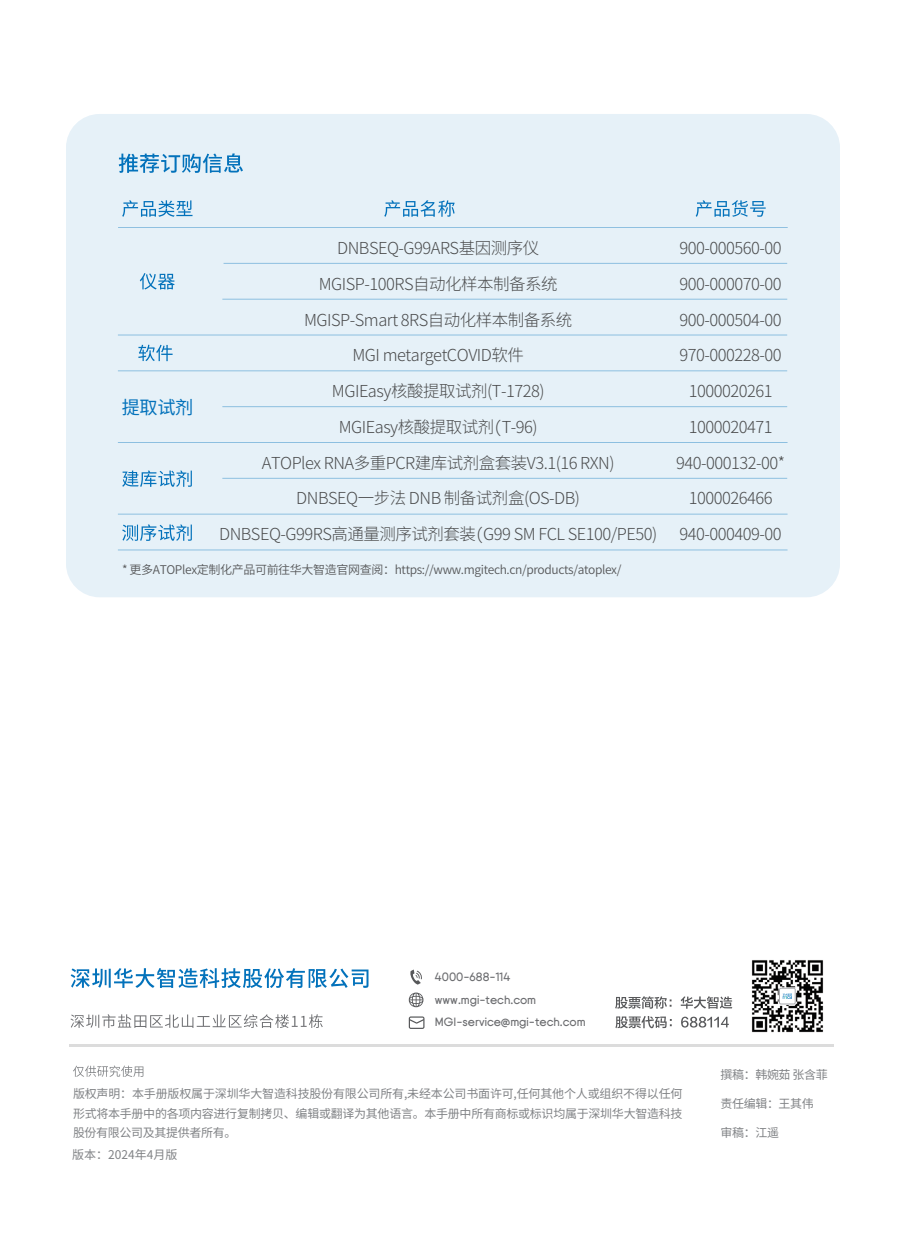
<style>
.page{position:relative;width:906px;height:1238px;background:#fff}
.page>*{position:absolute;margin:0;border:0;box-sizing:border-box;transform-origin:0 0}
.t1{font:18.15px "Source Han Sans CN";color:#0372bb}
.t2{font:300 16.5px/35.7px "Source Han Sans CN";letter-spacing:-.03em;color:#4b4c4d;text-align:center}
.t3{font:12px/19.5px "Source Han Sans CN";letter-spacing:-.025em;color:#808285;text-align:justify}
.t4{font:12px "Source Han Sans CN";letter-spacing:-.03em;color:#57585a}
.t5{font:500 12px/22.8px "BGI";color:#6c6d70}
.t6{font:12px "Source Han Sans CN";color:#808285}
</style>
<div class="page">
<div style="left:66px;top:114px;width:774px;height:483px;background:#e6f1f8;border-radius:34px"></div>
<svg style="left:119px;top:153px;width:124px;height:20px"></svg>
<svg style="left:140px;top:273px;width:35px;height:16px"></svg>
<svg style="left:138px;top:345px;width:35px;height:16px"></svg>
<svg style="left:122px;top:470px;width:70px;height:17px"></svg>
<svg style="left:122px;top:524px;width:70px;height:17px"></svg>
<svg style="left:122px;top:200px;width:70px;height:17px"></svg>
<svg style="left:384px;top:200px;width:71px;height:17px"></svg>
<svg style="left:695px;top:200px;width:70px;height:17px"></svg>
<hr style="left:118px;top:227px;width:669px;height:1px;background:#0372bb">
<hr style="left:118px;top:442px;width:669px;height:1px;background:#0372bb">
<hr style="left:118px;top:513px;width:669px;height:1px;background:#0372bb">
<hr style="left:118px;top:549px;width:669px;height:1px;background:#0372bb">
<hr style="left:223px;top:263px;width:564px;height:1px;background:#0372bb">
<hr style="left:222px;top:299px;width:565px;height:1px;background:#0372bb">
<hr style="left:222px;top:406px;width:565px;height:1px;background:#0372bb">
<hr style="left:222px;top:478px;width:565px;height:1px;background:#0372bb">
<hr style="left:118px;top:370px;width:669px;height:1px;background:#0372bb">
<hr style="left:118px;top:334px;width:669px;height:1px;background:#0372bb">
<svg style="left:73px;top:1065px;width:70px;height:11px"></svg>
<svg style="left:615px;top:996px;width:56px;height:12px"></svg>
<svg style="left:680px;top:996px;width:52px;height:12px"></svg>
<svg style="left:615px;top:1016px;width:57px;height:12px"></svg>
<svg style="left:681px;top:1016px;width:48px;height:11px"></svg>
<svg style="left:71px;top:968px;width:297px;height:20px"></svg>
<img style="left:751px;top:960px;width:73px;height:73px">
<div style="left:778px;top:987px;width:18px;height:17px;background:#fff"></div>
<div style="left:779px;top:987px;width:16px;height:17px;border:1px solid #a8a9ad"></div>
<svg style="left:782px;top:993px;width:10px;height:5px"></svg>
<svg style="left:70px;top:1014px;width:253px;height:13px"></svg>
<svg style="left:410px;top:969px;width:12px;height:15px"></svg>
<svg style="left:409px;top:992px;width:14px;height:15px"></svg>
<svg style="left:409px;top:1016px;width:15px;height:12px"></svg>
<hr style="left:69px;top:1044px;width:764px;height:2px;background:#4d4e4f">
<p class="t1" style="left:122px;top:397px;width:73px">提取试剂</p>
<p class="t2" style="left:219px;top:231px;width:440px">DNBSEQ-G99ARS基因测序仪<br>MGISP-100RS自动化样本制备系统<br>MGISP-Smart 8RS自动化样本制备系统<br>MGI metargetCOVID软件<br>MGIEasy核酸提取试剂(T-1728)<br>MGIEasy核酸提取试剂(T-96)<br>ATOPlex RNA多重PCR建库试剂盒套装V3.1(16 RXN)<br>DNBSEQ一步法 DNB 制备试剂盒(OS-DB)<br>DNBSEQ-G99RS高通量测序试剂套装(G99 SM FCL SE100/PE50)</p>
<p class="t2" style="left:676px;top:231px;width:110px">900-000560-00<br>900-000070-00<br>900-000504-00<br>970-000228-00<br>1000020261<br>1000020471<br>940-000132-00*<br>1000026466<br>940-000409-00</p>
<p class="t4" style="left:122px;top:563px;width:501px">* 更多ATOPlex定制化产品可前往华大智造官网查阅：https://www.mgitech.cn/products/atoplex/</p>
<p class="t5" style="left:435px;top:965px;width:152px">4000-688-114 www.mgi-tech.com<br>MGI-service@mgi-tech.com</p>
<p class="t3" style="left:73px;top:1084px;width:611px">版权声明：本手册版权属于深圳华大智造科技股份有限公司所有,未经本公司书面许可,任何其他个人或组织不得以任何形式将本手册中的各项内容进行复制拷贝、编辑或翻译为其他语言。本手册中所有商标或标识均属于深圳华大智造科技股份有限公司及其提供者所有。</p>
<p class="t6" style="left:72px;top:1147px;width:107px">版本：2024年4月版</p>
<p class="t3" style="left:720px;top:1064px;width:109px">撰稿：韩婉茹 张含菲</p>
<p class="t3" style="left:720px;top:1093px;width:95px">责任编辑：王其伟</p>
<p class="t3" style="left:720px;top:1123px;width:60px">审稿：江遥</p>
</div>
